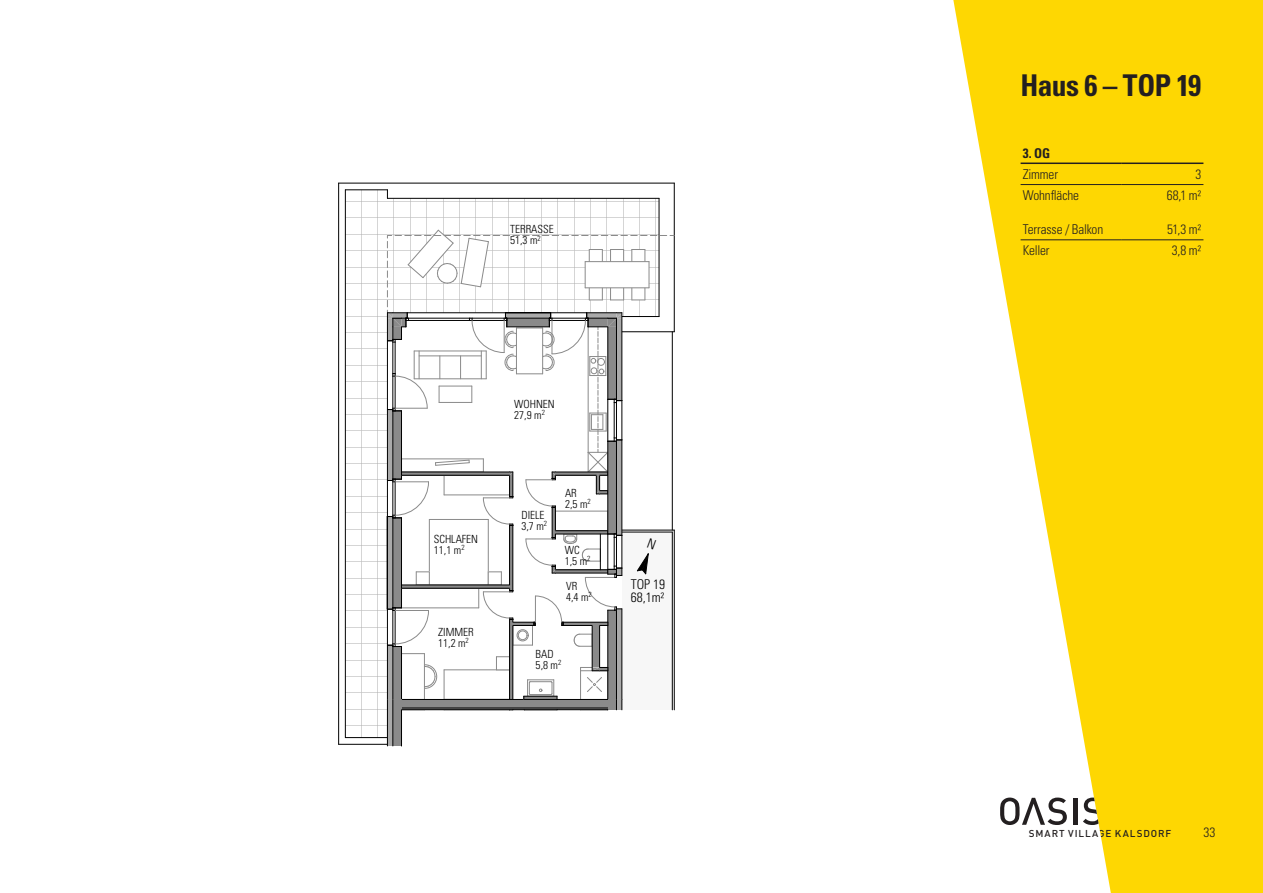
<style>
.page{position:relative;width:1263px;height:893px;background:#fff}
.page>*{position:absolute;margin:0;border:0;box-sizing:border-box;transform-origin:0 0}
.t1{font:700 condensed 30px "Univers LT Std";letter-spacing:-.02em;color:#231f20}
.t2{font:300 condensed 13.5px "Univers LT Std";letter-spacing:-.01em;color:#231f20}
.t3{font:300 condensed 13.5px/13.5px "Univers LT Std";color:#000}
.t4{font:700 condensed 13.5px "Univers LT Std";color:#231f20}
.t5{font:300 condensed 11.25px/11.2px "Univers LT Std";color:#000}
.t6{font:500 9.9px "DIN Pro";letter-spacing:.09em;color:#231f20}
</style>
<div class="page">
<svg style="left:953px;top:0;width:310px;height:893px;fill:#fed702"></svg>
<hr style="left:1073px;top:798px;width:4px;height:27px;background:#231f20">
<svg style="left:1000px;top:797px;width:67px;height:28px"></svg>
<svg style="left:1083px;top:797px;width:15px;height:28px"></svg>
<svg style="left:346px;top:191px;width:313px;height:546px"></svg>
<hr style="left:674px;top:183px;width:1px;height:149px;background:#000">
<hr style="left:339px;top:183px;width:335px;height:1px;background:#000">
<hr style="left:338px;top:183px;width:1px;height:561px;background:#000">
<hr style="left:339px;top:744px;width:48px;height:1px;background:#000">
<hr style="left:345px;top:737px;width:42px;height:1px;background:#000">
<hr style="left:345px;top:190px;width:1px;height:548px;background:#000">
<hr style="left:345px;top:190px;width:42px;height:1px;background:#000">
<hr style="left:387px;top:198px;width:272px;height:1px;background:#000">
<hr style="left:659px;top:198px;width:1px;height:119px;background:#000">
<hr style="left:674px;top:530px;width:1px;height:180px;background:#000">
<hr style="left:1020px;top:163px;width:101px;height:1px;background:#231f20">
<hr style="left:1121px;top:163px;width:82px;height:1px;background:#231f20">
<hr style="left:1020px;top:184px;width:101px;height:1px;background:#231f20">
<hr style="left:1121px;top:184px;width:82px;height:1px;background:#231f20">
<hr style="left:1020px;top:239px;width:101px;height:1px;background:#231f20">
<hr style="left:1121px;top:239px;width:82px;height:1px;background:#231f20">
<svg style="left:387px;top:230px;width:287px;height:516px"></svg>
<p class="t5" style="left:510px;top:224px;width:45px">TERRASSE<br>51,3 m<sup>2</sup></p>
<p class="t5" style="left:434px;top:533px;width:46px">SCHLAFEN<br>11,1 m<sup>2</sup></p>
<p class="t5" style="left:438px;top:626px;width:37px">ZIMMER<br>11,2 m<sup>2</sup></p>
<p class="t5" style="left:514px;top:398px;width:42px">WOHNEN<br>27,9 m<sup>2</sup></p>
<p class="t5" style="left:521px;top:510px;width:27px">DIELE<br>3,7 m<sup>2</sup></p>
<p class="t5" style="left:565px;top:487px;width:27px">AR<br>2,5 m<sup>2</sup></p>
<p class="t5" style="left:565px;top:544px;width:27px">WC<br>1,5 m<sup>2</sup></p>
<p class="t5" style="left:566px;top:580px;width:27px">VR<br>4,4 m<sup>2</sup></p>
<p class="t5" style="left:536px;top:648px;width:27px">BAD<br>5,8 m<sup>2</sup></p>
<p class="t3" style="left:631px;top:577px;width:36px">TOP 19<br>68,1m²</p>
<p class="t1" style="left:1020px;top:67px;width:182px">Haus 6 – TOP 19</p>
<p class="t4" style="left:1023px;top:144px;width:29px">3. OG</p>
<p class="t2" style="left:1023px;top:166px;width:37px">Zimmer</p>
<p class="t2" style="left:1195px;top:166px;width:7px">3</p>
<p class="t2" style="left:1023px;top:187px;width:58px">Wohnfläche</p>
<p class="t2" style="left:1167px;top:187px;width:36px">68,1 m²</p>
<p class="t2" style="left:1023px;top:221px;width:82px">Terrasse / Balkon</p>
<p class="t2" style="left:1167px;top:221px;width:36px">51,3 m²</p>
<p class="t2" style="left:1023px;top:242px;width:28px">Keller</p>
<p class="t2" style="left:1172px;top:242px;width:31px">3,8 m²</p>
<p class="t6" style="left:1029px;top:826px;width:144px">SMART VILLAGE KALSDORF</p>
<p class="t2" style="left:1203px;top:824px;width:14px">33</p>
</div>
